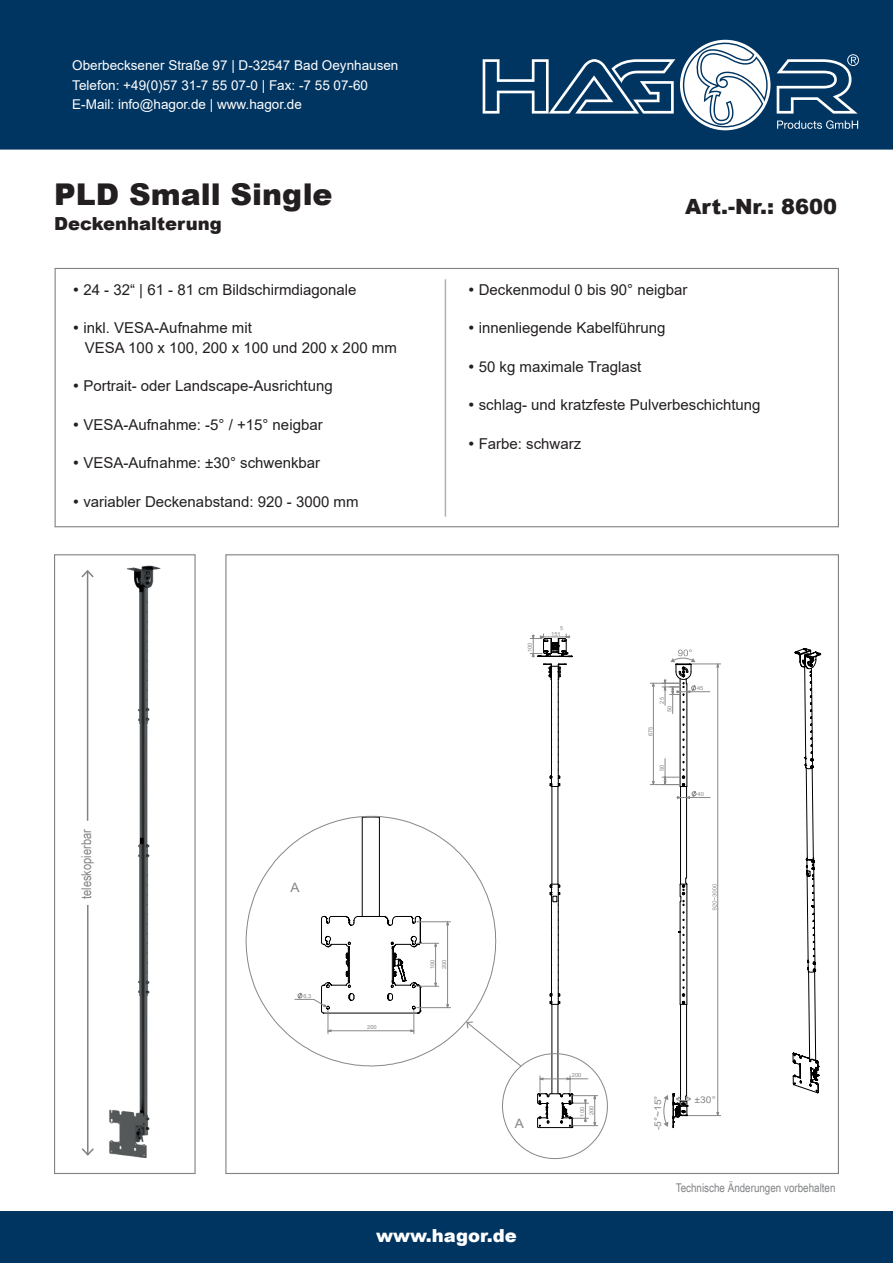
<style>
.page{position:relative;width:893px;height:1263px;background:#fff}
.page>*{position:absolute;margin:0;border:0;box-sizing:border-box;transform-origin:0 0}
.t1{font:900 30px "Arial";color:#231f20}
.t2{font:900 21px "Arial";color:#231f20}
.t3{font:900 18px "Arial";color:#231f20}
.t4{font:900 18px "Arial";color:#fff}
.t5{font:15px/19.5px "Arial";color:#231f20}
.t6{font:13.5px/19.5px "Arial";color:#fff}
.t7{font:13.5px "Arial Narrow";color:#808285}
.t8{font:12.9px "Arial";color:#878787;scale:1.06 1}
.t9{font:12px "Arial Narrow";color:#808285}
.t10{font:9.3px "Arial";color:#878787;scale:1.11 1}
.t11{font:5.55px/12px "Arial";color:#878787;scale:1.04 1}
.t12{font:5.55px "Arial";color:#878787}
</style>
<div class="page">
<div style="left:0;top:1212px;width:893px;height:51px;background:#003562"></div>
<div style="left:0;top:0;width:893px;height:150px;background:#003562"></div>
<svg style="left:777px;top:54px;width:82px;height:60px;background:#365f83"></svg>
<svg style="left:777px;top:120px;width:81px;height:9px"></svg>
<svg style="left:483px;top:40px;width:287px;height:90px"></svg>
<svg style="left:792px;top:648px;width:29px;height:445px"></svg>
<svg style="left:496px;top:799px;width:223px;height:318px"></svg>
<hr style="left:717px;top:664px;width:1px;height:451px;background:#878787">
<hr style="left:689px;top:1115px;width:32px;height:1px;background:#878787">
<svg style="left:712px;top:884px;width:4px;height:26px"></svg>
<svg style="left:246px;top:816px;width:250px;height:250px"></svg>
<svg style="left:532px;top:657px;width:142px;height:460px"></svg>
<hr style="left:650px;top:683px;width:30px;height:1px;background:#878787">
<hr style="left:650px;top:784px;width:30px;height:1px;background:#878787">
<svg style="left:652px;top:682px;width:3px;height:102px"></svg>
<svg style="left:530px;top:634px;width:43px;height:23px"></svg>
<svg style="left:663px;top:1093px;width:28px;height:35px"></svg>
<svg style="left:466px;top:1021px;width:142px;height:138px"></svg>
<svg style="left:662px;top:649px;width:59px;height:150px"></svg>
<img style="left:86px;top:565px;width:75px;height:593px">
<div style="left:54px;top:554px;width:142px;height:620px;border:1px solid #808285"></div>
<div style="left:55px;top:268px;width:784px;height:259px;border:1px solid #808285"></div>
<hr style="left:445px;top:279px;width:1px;height:238px;background:#b0b1b5">
<hr style="left:87px;top:571px;width:1px;height:250px;background:#808285">
<svg style="left:81px;top:569px;width:14px;height:10px"></svg>
<hr style="left:87px;top:905px;width:2px;height:250px;background:#808285">
<svg style="left:81px;top:1146px;width:14px;height:11px"></svg>
<p class="t6" style="left:72px;top:56px;width:328px">Oberbecksener Straße 97 | D-32547 Bad Oeynhausen<br>Telefon: +49(0)57 31-7 55 07-0 | Fax: -7 55 07-60<br>E-Mail: info@hagor.de | www.hagor.de</p>
<h1 class="t1" style="left:54px;top:172px;width:280px">PLD Small Single</h1>
<p class="t3" style="left:54px;top:211px;width:169px">Deckenhalterung</p>
<p class="t5" style="left:83px;top:280px;width:275px">24 - 32“ | 61 - 81 cm Bildschirmdiagonale</p>
<p class="t5" style="left:83px;top:318px;width:315px">inkl. VESA-Aufnahme mit<br>VESA 100 x 100, 200 x 100 und 200 x 200 mm</p>
<p class="t5" style="left:83px;top:376px;width:251px">Portrait- oder Landscape-Ausrichtung</p>
<p class="t5" style="left:83px;top:415px;width:241px">VESA-Aufnahme: -5° / +15° neigbar</p>
<p class="t5" style="left:83px;top:453px;width:238px">VESA-Aufnahme: ±30° schwenkbar</p>
<p class="t5" style="left:83px;top:492px;width:277px">variabler Deckenabstand: 920 - 3000 mm</p>
<h2 class="t2" style="left:685px;top:191px;width:154px">Art.-Nr.: 8600</h2>
<p class="t5" style="left:479px;top:280px;width:210px">Deckenmodul 0 bis 90° neigbar</p>
<p class="t5" style="left:479px;top:318px;width:188px">innenliegende Kabelführung</p>
<p class="t5" style="left:479px;top:357px;width:164px">50 kg maximale Traglast</p>
<p class="t5" style="left:479px;top:395px;width:283px">schlag- und kratzfeste Pulverbeschichtung</p>
<p class="t5" style="left:479px;top:434px;width:104px">Farbe: schwarz</p>
<p class="t7" style="left:77px;top:899px;width:71px;rotate:-90deg">teleskopierbar</p>
<p class="t8" style="left:290px;top:879px;width:10px">A</p>
<p class="t12" style="left:303px;top:992px;width:9px">6,3</p>
<p class="t11" style="left:367px;top:1021px;width:11px">200</p>
<p class="t11" style="left:426px;top:969px;width:11px;rotate:-90deg">100<br>200</p>
<p class="t11" style="left:524px;top:652px;width:11px;rotate:-90deg">100</p>
<p class="t12" style="left:560px;top:624px;width:5px">5</p>
<p class="t11" style="left:551px;top:627px;width:11px">151</p>
<p class="t11" style="left:656px;top:704px;width:8px;rotate:-90deg">25</p>
<p class="t12" style="left:647px;top:736px;width:11px;rotate:-90deg">675</p>
<p class="t11" style="left:663px;top:712px;width:8px;rotate:-90deg">50</p>
<p class="t11" style="left:656px;top:771px;width:8px;rotate:-90deg">50</p>
<p class="t12" style="left:697px;top:684px;width:8px">45</p>
<p class="t12" style="left:697px;top:790px;width:8px">40</p>
<p class="t8" style="left:515px;top:1114px;width:10px">A</p>
<p class="t11" style="left:572px;top:1069px;width:11px">200</p>
<p class="t11" style="left:585px;top:1115px;width:11px;rotate:-90deg">200</p>
<p class="t11" style="left:576px;top:1116px;width:11px;rotate:-90deg">100</p>
<p class="t10" style="left:651px;top:1130px;width:33px;rotate:-90deg">-5°~15°</p>
<p class="t10" style="left:695px;top:1093px;width:21px">±30°</p>
<p class="t9" style="left:676px;top:1179px;width:161px">Technische Änderungen vorbehalten</p>
<p class="t4" style="left:376px;top:1222px;width:142px">www.hagor.de</p>
</div>
